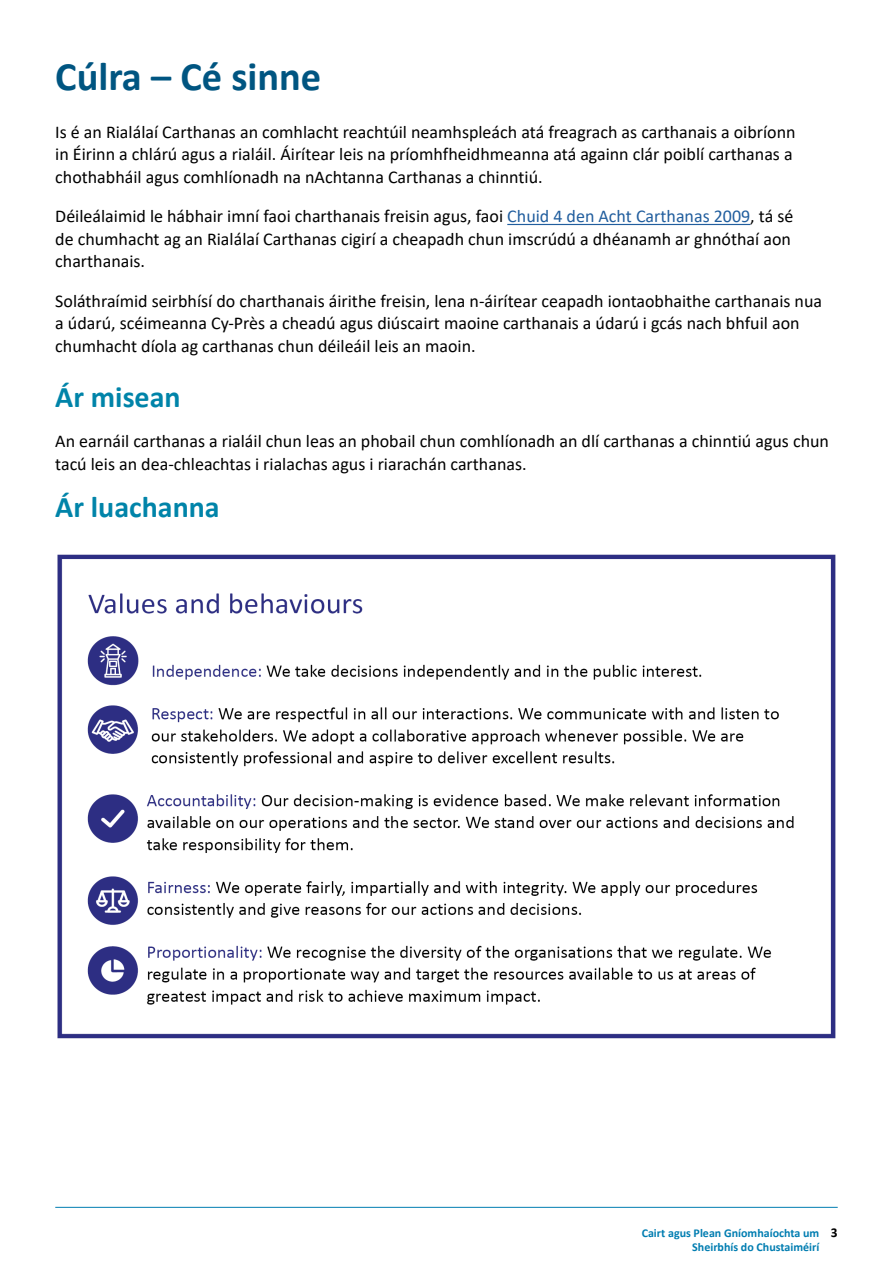
<style>
.page{position:relative;width:893px;height:1263px;background:#fff}
.page>*{position:absolute;margin:0;border:0;box-sizing:border-box;transform-origin:0 0}
.Main_Heading{font:700 40.5px "Calibri";color:#005581}
.Sub_Heading_after_body{font:700 30px "Calibri";color:#0084a9}
.Final_body_text{font:18px/22.5px "Calibri";color:#000}
.t1{font:700 12px/14.4px "Calibri";color:#007db1}
.s1{color:#215e9e}
.s2{font-size:13.5px;color:#000}
</style>
<div class="page">
<hr style="left:55px;top:1207px;width:783px;height:1px;background:#007db1">
<hr style="left:507px;top:224px;width:243px;height:1px;background:#215e9e">
<img style="left:57px;top:554px;width:779px;height:485px">
<p class="Main_Heading" style="left:55px;top:48px;width:268px">Cúlra – Cé sinne</p>
<p class="Final_body_text" style="left:55px;top:120px;width:742px">Is é an Rialálaí Carthanas an comhlacht reachtúil neamhspleách atá freagrach as carthanais a oibríonn in Éirinn a chlárú agus a rialáil. Áirítear leis na príomhfheidhmeanna atá againn clár poiblí carthanas a chothabháil agus comhlíonadh na nAchtanna Carthanas a chinntiú.</p>
<p class="Final_body_text" style="left:55px;top:205px;width:740px">Déileálaimid le hábhair imní faoi charthanais freisin agus, faoi <span class="s1">Chuid 4 den Acht Carthanas 2009</span>, tá sé de chumhacht ag an Rialálaí Carthanas cigirí a cheapadh chun imscrúdú a dhéanamh ar ghnóthaí aon charthanais.</p>
<p class="Final_body_text" style="left:55px;top:289px;width:768px">Soláthraímid seirbhísí do charthanais áirithe freisin, lena n-áirítear ceapadh iontaobhaithe carthanais nua a údarú, scéimeanna Cy-Près a cheadú agus diúscairt maoine carthanais a údarú i gcás nach bhfuil aon chumhacht díola ag carthanas chun déileáil leis an maoin.</p>
<p class="Sub_Heading_after_body" style="left:55px;top:376px;width:127px">Ár misean</p>
<p class="Final_body_text" style="left:55px;top:429px;width:775px">An earnáil carthanas a rialáil chun leas an phobail chun comhlíonadh an dlí carthanas a chinntiú agus chun tacú leis an dea-chleachtas i rialachas agus i riarachán carthanas.</p>
<p class="Sub_Heading_after_body" style="left:55px;top:485px;width:166px">Ár luachanna</p>
<p class="t1" style="left:692px;top:1225px;width:147px;text-indent:-51px">Cairt agus Plean Gníomhaíochta um <span class="s2">3<br></span>Sheirbhís do Chustaiméirí</p>
</div>
